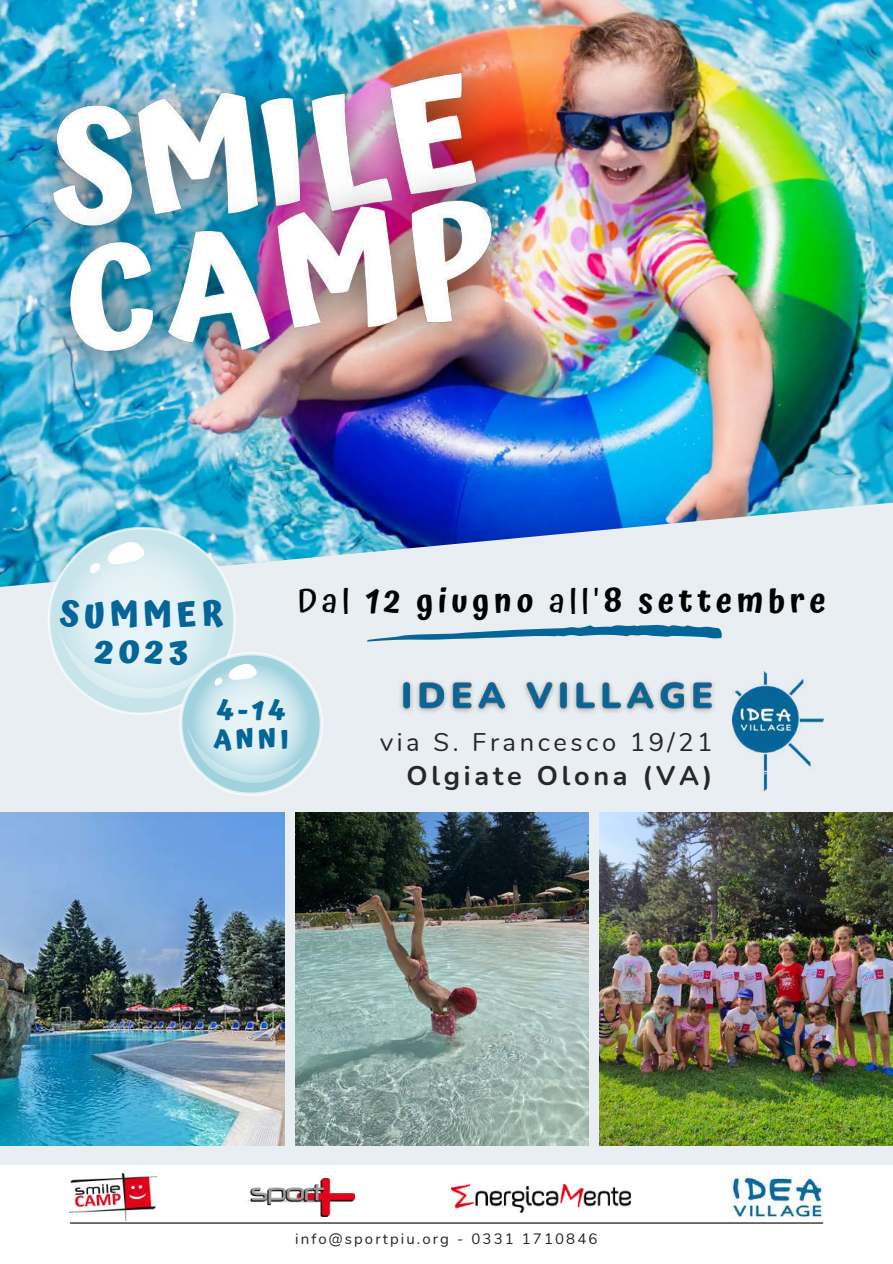
<style>
.page{position:relative;width:893px;height:1264px;background:#fff}
.page>*{position:absolute;margin:0;border:0;box-sizing:border-box;transform-origin:0 0}
.t1{font:700 34.05px/37.2px "Atma";letter-spacing:.14em;color:#046599;text-align:center}
.t2{font:600 33px "Atma";letter-spacing:.14em;color:#000}
.t3{font:700 27px "Nunito";letter-spacing:.14em;color:#272629}
.t4{font:700 26.4px/28.7px "Atma";letter-spacing:.14em;color:#046599}
.t5{font:25.5px "Nunito";letter-spacing:.14em;color:#272629}
.t6{font:15px "Nunito";letter-spacing:.14em;color:#282120}
.s1{font-weight:500}
</style>
<div class="page">
<div style="left:0;top:0;width:892px;height:1262px;background:#e8eef1"></div>
<img style="left:0;top:0;width:892px;height:587px">
<img style="left:599px;top:812px;width:293px;height:332px">
<img style="left:0;top:812px;width:284px;height:332px">
<img style="left:296px;top:812px;width:292px;height:332px">
<div style="left:0;top:1165px;width:892px;height:97px;background:#fff"></div>
<hr style="left:70px;top:1222px;width:752px;height:1px;background:#000">
<img style="left:248px;top:1178px;width:106px;height:37px">
<img style="left:451px;top:1184px;width:179px;height:28px">
<img style="left:70px;top:1173px;width:86px;height:47px">
<img style="left:731px;top:1176px;width:91px;height:41px">
<img style="left:732px;top:672px;width:91px;height:118px">
<svg style="left:367px;top:624px;width:354px;height:17px"></svg>
<img style="left:10px;top:501px;width:263px;height:86px">
<svg style="left:44px;top:533px;width:308px;height:292px"></svg>
<img style="left:400px;top:681px;width:315px;height:32px">
<img style="left:0;top:0;width:592px;height:501px">
<h1 class="t1" style="left:60px;top:595px;width:164px">SUMMER<br>2023</h1>
<h2 class="t2" style="left:298px;top:581px;width:529px"><span class="s1">Dal</span> 12 giugno <span class="s1">all'</span>8 settembre</h2>
<h3 class="t4" style="left:214px;top:696px;width:77px">4-14<br>ANNI</h3>
<h3 class="t5" style="left:380px;top:725px;width:334px">via S. Francesco 19/21</h3>
<h3 class="t3" style="left:406px;top:757px;width:308px">Olgiate Olona (VA)</h3>
<p class="t6" style="left:295px;top:1229px;width:303px">info@sportpiu.org - 0331 1710846</p>
</div>
